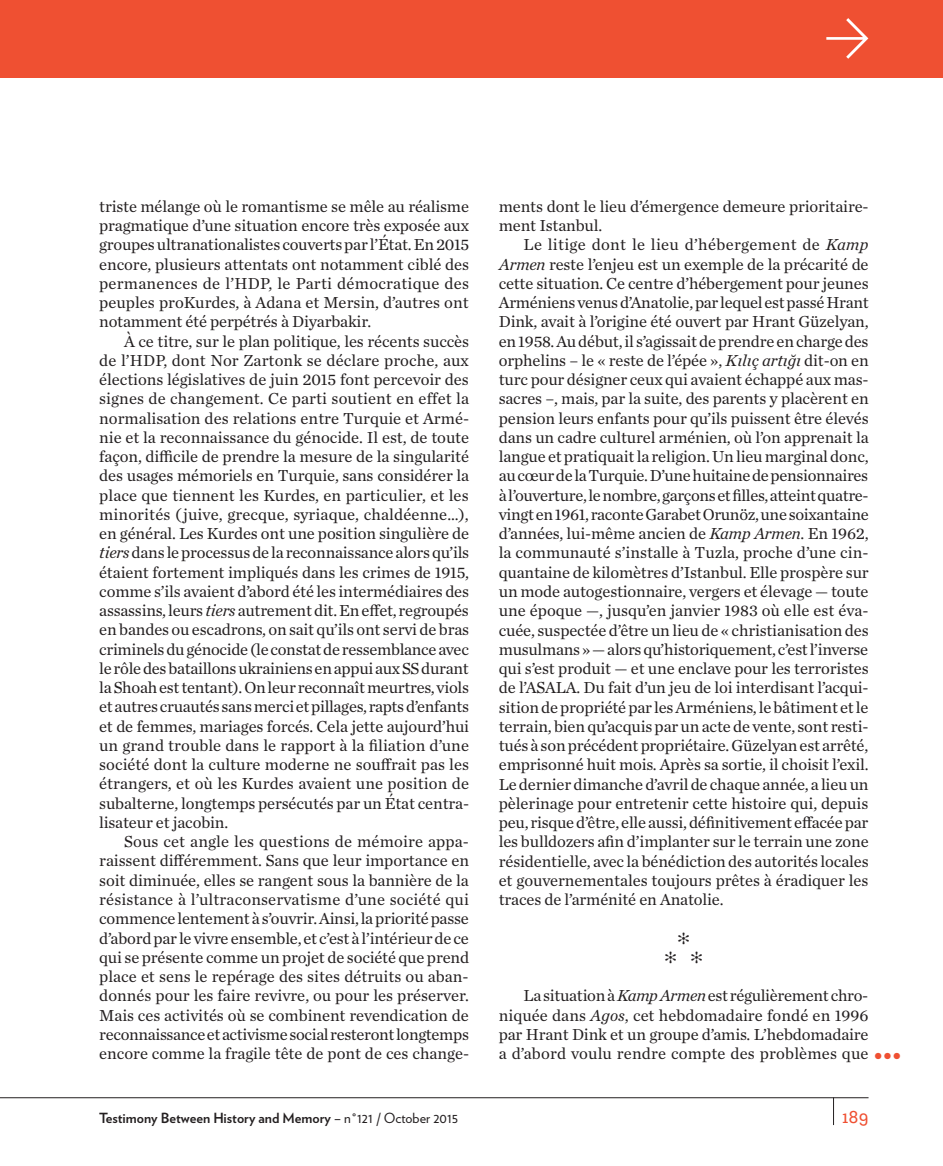
<style>
.page{position:relative;width:943px;height:1166px;background:#fff}
.page>*{position:absolute;margin:0;border:0;box-sizing:border-box;transform-origin:0 0}
.t1{font:56px "Flesh Plain";color:#fff}
.t2{font:17.5px "Fengardo Neue";color:#ef5032}
.t3{font:16.62px/19.2px "Chronicle Text G1";letter-spacing:-.01em;color:#231f20;text-align:justify}
.t4{font:16.62px/19.2px "Zapf Dingbats ITC";color:#231f20;text-align:center}
.t5{font:700 14px "Verlag";color:#231f20}
.s1{font-style:italic}
.s2{color:#ef5032}
.s3{font-weight:400}
</style>
<div class="page">
<hr style="left:0;top:1097px;width:868px;height:1px;background:#231f20">
<svg style="left:833px;top:1097px;width:1px;height:28px"></svg>
<div style="left:0;top:0;width:943px;height:77px;background:#ef5032"></div>
<h1 class="t1" style="left:819px;top:7px;width:57px">a</h1>
<p class="t3" style="left:99px;top:196px;width:371px">triste mélange où le romantisme se mêle au réalisme pragmatique d’une situation encore très exposée aux groupes ultranationalistes couverts par l’État. En 2015 encore, plusieurs attentats ont notamment ciblé des permanences de l’HDP, le Parti démocratique des peuples proKurdes, à Adana et Mersin, d’autres ont notamment été perpétrés à Diyarbakir.</p>
<p class="t3" style="left:99px;top:330px;width:371px;text-indent:25px">À ce titre, sur le plan politique, les récents succès de l’HDP, dont Nor Zartonk se déclare proche, aux élections législatives de juin 2015 font percevoir des signes de changement. Ce parti soutient en effet la normalisation des relations entre Turquie et Armé&shy;nie et la reconnaissance du génocide. Il est, de toute façon, difficile de prendre la mesure de la singularité des usages mémoriels en Turquie, sans considérer la place que tiennent les Kurdes, en particulier, et les minorités ( juive, grecque, syriaque, chaldéenne…), en général. Les Kurdes ont une position singulière de <span class="s1">tiers</span> dans le processus de la reconnaissance alors qu’ils étaient fortement impliqués dans les crimes de 1915, comme s’ils avaient d’abord été les intermédiaires des assassins, leurs <span class="s1">tiers</span> autrement dit. En effet, regroupés en bandes ou escadrons, on sait qu’ils ont servi de bras criminels du génocide (le constat de ressemblance avec le rôle des bataillons ukrainiens en appui aux SS durant la Shoah est tentant). On leur reconnaît meurtres, viols et autres cruautés sans merci et pillages, rapts d’enfants et de femmes, mariages forcés. Cela jette aujourd’hui un grand trouble dans le rapport à la filiation d’une société dont la culture moderne ne souffrait pas les étrangers, et où les Kurdes avaient une position de subalterne, longtemps persécutés par un État centra&shy;lisateur et jacobin.</p>
<p class="t3" style="left:99px;top:831px;width:371px;text-indent:25px">Sous cet angle les questions de mémoire appa&shy;raissent différemment. Sans que leur importance en soit diminuée, elles se rangent sous la bannière de la résistance à l’ultraconservatisme d’une société qui commence lentement à s’ouvrir. Ainsi, la priorité passe d’abord par le vivre ensemble, et c’est à l’intérieur de ce qui se présente comme un projet de société que prend place et sens le repérage des sites détruits ou aban&shy;donnés pour les faire revivre, ou pour les préserver.<br>Mais ces activités où se combinent revendication de reconnaissance et activisme social resteront longtemps encore comme la fragile tête de pont de ces change-</p>
<p class="t3" style="left:499px;top:196px;width:371px">ments dont le lieu d’émergence demeure prioritaire&shy;ment Istanbul.</p>
<p class="t3" style="left:499px;top:234px;width:371px;text-indent:25px">Le litige dont le lieu d’hébergement de <span class="s1">Kamp Armen</span> reste l’enjeu est un exemple de la précarité de cette situation. Ce centre d’hébergement pour jeunes Arméniens venus d’Anatolie, par lequel est passé Hrant Dink, avait à l’origine été ouvert par Hrant Güzelyan, en 1958. Au début, il s’agissait de prendre en charge des orphelins – le « reste de l’épée », <span class="s1">Kılıç artığı</span> dit-on en turc pour désigner ceux qui avaient échappé aux mas&shy;sacres –, mais, par la suite, des parents y placèrent en pension leurs enfants pour qu’ils puissent être élevés dans un cadre culturel arménien, où l’on apprenait la langue et pratiquait la religion. Un lieu marginal donc, au cœur de la Turquie. D’une huitaine de pensionnaires à l’ouverture, le nombre, garçons et filles, atteint quatre&shy;vingt en 1961, raconte Garabet Orunöz, une soixantaine d’années, lui-même ancien de <span class="s1">Kamp Armen</span>. En 1962, la communauté s’installe à Tuzla, proche d’une cin&shy;quantaine de kilomètres d’Istanbul. Elle prospère sur un mode autogestionnaire, vergers et élevage — toute une époque —, jusqu’en janvier 1983 où elle est éva&shy;cuée, suspectée d’être un lieu de « christianisation des musulmans » — alors qu’historiquement, c’est l’inverse qui s’est produit — et une enclave pour les terroristes de l’ASALA. Du fait d’un jeu de loi interdisant l’acqui&shy;sition de propriété par les Arméniens, le bâtiment et le terrain, bien qu’acquis par un acte de vente, sont resti&shy;tués à son précédent propriétaire. Güzelyan est arrêté, emprisonné huit mois. Après sa sortie, il choisit l’exil.<br>Le dernier dimanche d’avril de chaque année, a lieu un pèlerinage pour entretenir cette histoire qui, depuis peu, risque d’être, elle aussi, définitivement effacée par les bulldozers afin d’implanter sur le terrain une zone résidentielle, avec la bénédiction des autorités locales et gouvernementales toujours prêtes à éradiquer les traces de l’arménité en Anatolie.</p>
<p class="t4" style="left:664px;top:928px;width:39px">✻<br>✻ ✻</p>
<p class="t3" style="left:499px;top:985px;width:403px;text-align:left;text-indent:25px">La situation à <span class="s1">Kamp Armen</span> est régulièrement chro&shy;niquée dans <span class="s1">Agos</span>, cet hebdomadaire fondé en 1996<br>par Hrant Dink et un groupe d’amis. L’hebdomadaire<br>a d’abord voulu rendre compte des problèmes que <span class="s2">●</span> <span class="s2">●</span> <span class="s2">●</span></p>
<p class="t5" style="left:99px;top:1106px;width:360px">Testimony Between History and Memory <span class="s3">– n°121 / October 2015</span></p>
<p class="t2" style="left:841px;top:1106px;width:28px">189</p>
</div>
